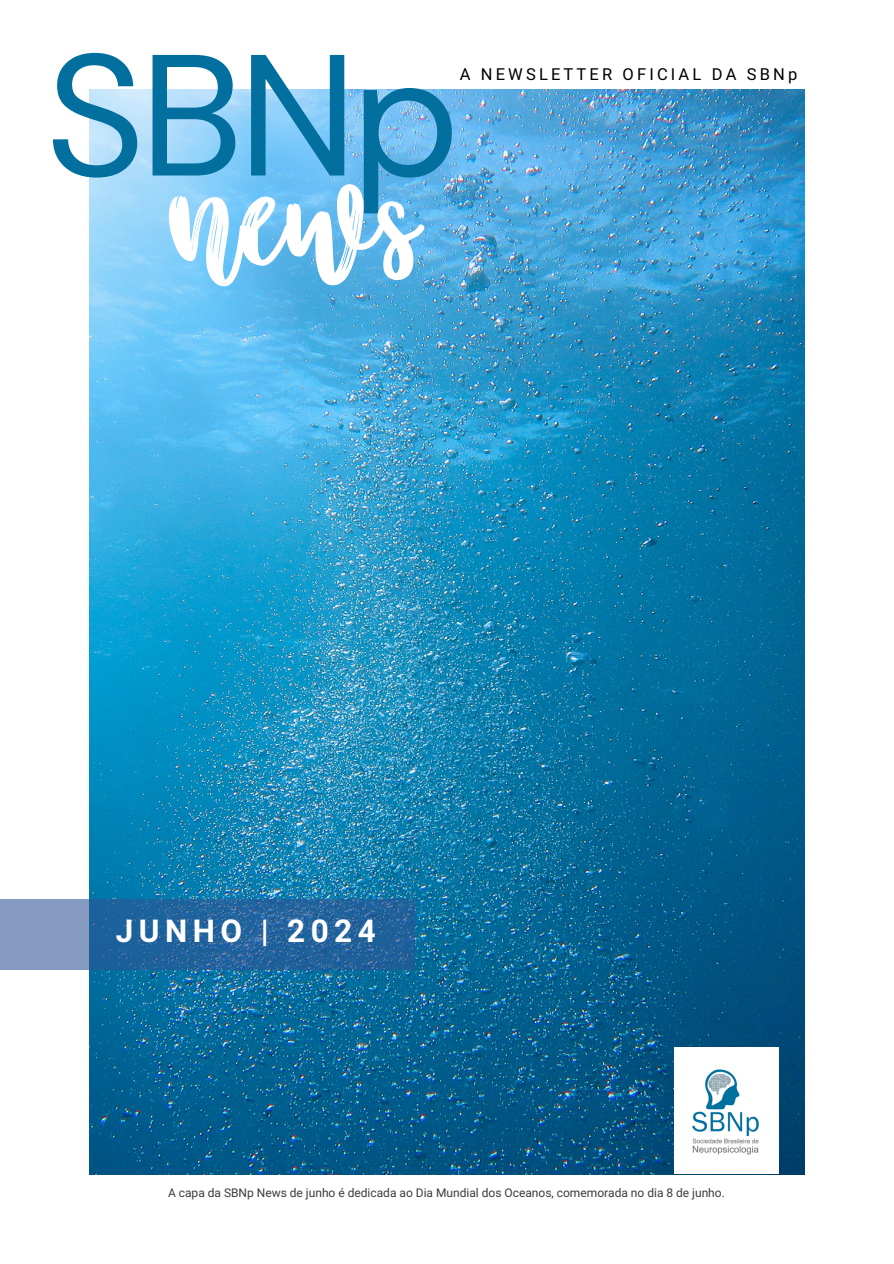
<style>
.page{position:relative;width:894px;height:1264px;background:#fff}
.page>*{position:absolute;margin:0;border:0;box-sizing:border-box;transform-origin:0 0}
.t1{font:172.2px "DM Sans";color:#026f9e}
.t2{font:145.8px "Better Together Script";color:#fff}
.t3{font:700 31.5px "Araboto";letter-spacing:.175em;color:#fff}
.t4{font:16.5px "Araboto";letter-spacing:.19em;color:#000}
.t5{font:12px "Araboto";color:#3f393a}
</style>
<div class="page">
<img style="left:89px;top:89px;width:715px;height:1085px">
<div style="left:673px;top:1047px;width:105px;height:127px;background:#fff"></div>
<img style="left:692px;top:1069px;width:67px;height:86px">
<svg style="left:0;top:899px;width:414px;height:70px;fill:#20639e"></svg>
<h1 class="t1" style="left:45px;top:5px;width:416px">SBNp</h1>
<h4 class="t2" style="left:169px;top:159px;width:250px">news</h4>
<h3 class="t4" style="left:459px;top:65px;width:339px">A NEWSLETTER OFICIAL DA SBNp</h3>
<p class="t3" style="left:116px;top:912px;width:261px">JUNHO | 2024</p>
<p class="t5" style="left:168px;top:1185px;width:558px">A capa da SBNp News de junho é dedicada ao Dia Mundial dos Oceanos, comemorada no dia 8 de junho.</p>
</div>
